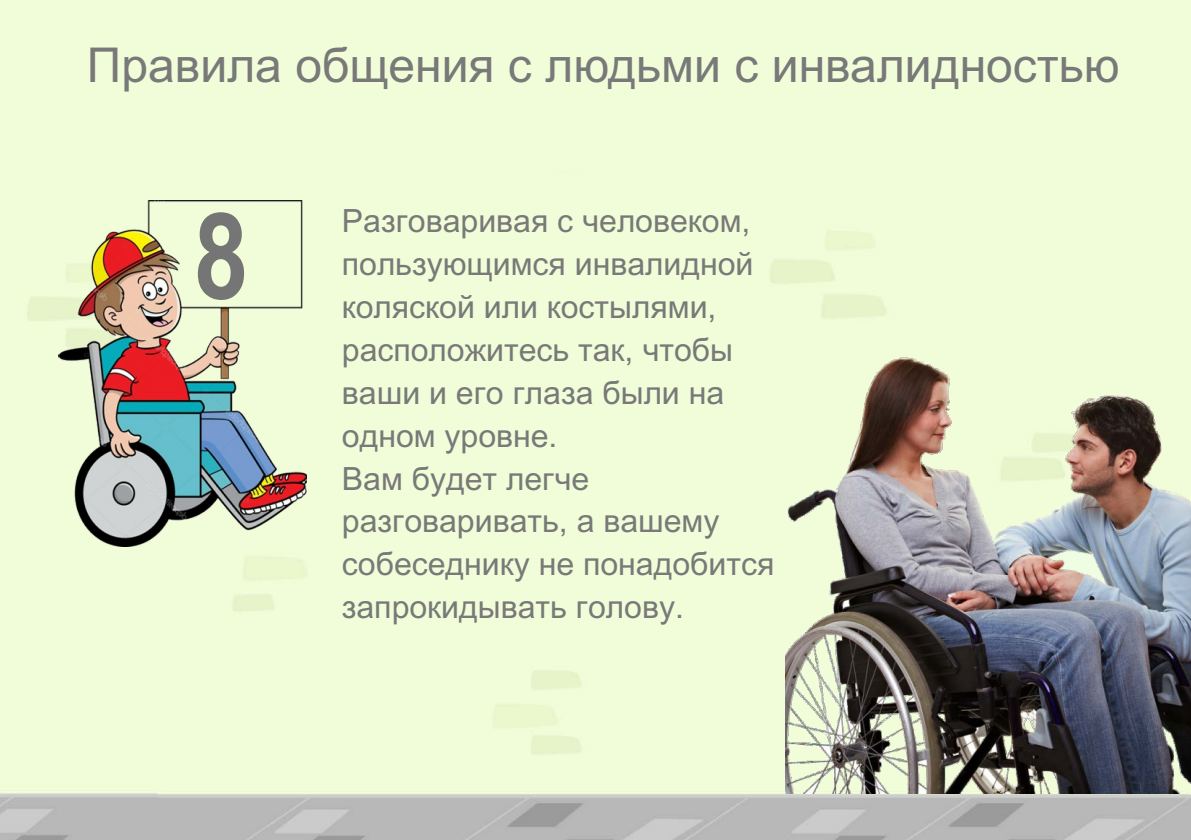
<style>
.page{position:relative;width:1191px;height:840px;background:#fff}
.page>*{position:absolute;margin:0;border:0;box-sizing:border-box;transform-origin:0 0}
.t1{font:700 120px "Arial Narrow";color:#757575}
.t2{font:48px "Arial";color:#787978}
.t3{font:32px/42.8px "Arial Unicode MS";color:#787978}
</style>
<div class="page">
<img style="left:0;top:171px;width:1191px;height:668px">
<div style="left:0;top:0;width:1191px;height:171px;background:#f1fdd9"></div>
<img style="left:785px;top:260px;width:406px;height:532px">
<img style="left:58px;top:200px;width:249px;height:345px">
<h2 class="t2" style="left:87px;top:47px;width:1034px">Правила общения с людьми с инвалидностью</h2>
<h1 class="t1" style="left:194px;top:211px;width:56px">8</h1>
<p class="t3" style="left:342px;top:202px;width:413px">Разговаривая с человеком, пользующимся инвалидной коляской или костылями, расположитесь так, чтобы ваши и его глаза были на одном уровне.</p>
<p class="t3" style="left:342px;top:459px;width:434px">Вам будет легче разговаривать, а вашему собеседнику не понадобится запрокидывать голову.</p>
</div>
